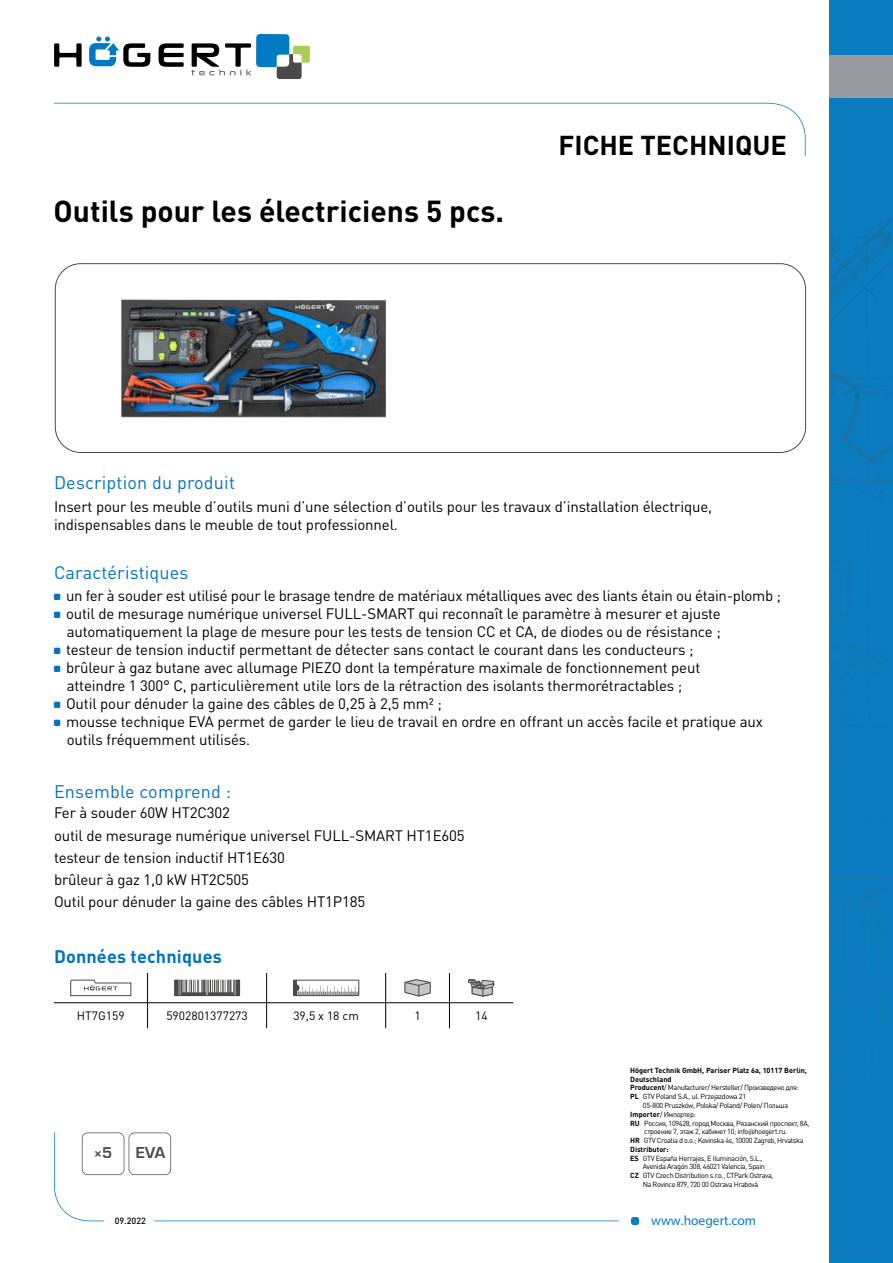
<style>
.page{position:relative;width:893px;height:1263px;background:#fff}
.page>*{position:absolute;margin:0;border:0;box-sizing:border-box;transform-origin:0 0}
.t1{font:700 30px "DIN Pro";color:#000}
.t2{font:700 27px "DIN Pro";color:#000}
.t3{font:18px "DIN Pro";letter-spacing:.01em;color:#0074bc}
.t4{font:700 18px "DIN Pro";letter-spacing:.01em;color:#0074bc}
.t5{font:15px/18px "DIN Pro";letter-spacing:-.01em;color:#000}
.t6{font:700 14.7px "Euromode";color:#4a4a49}
.t7{font:700 14.4px "Euromode";color:#4a4a49}
.t8{font:13.5px "Myriad Pro";color:#087dbf}
.t9{font:12px "DIN Pro";color:#000}
.t10{font:500 9px "DIN Pro";color:#000}
.t11{font:7.35px "DIN Pro";letter-spacing:-.05em;color:#000}
.t12{font:700 7.35px "DIN Pro";color:#000}
.s1{font-weight:700}
.s2{font-family:"Merel"}
</style>
<div class="page">
<svg style="left:54px;top:43px;width:28px;height:24px"></svg>
<svg style="left:159px;top:43px;width:25px;height:24px"></svg>
<svg style="left:89px;top:37px;width:61px;height:30px"></svg>
<svg style="left:191px;top:34px;width:119px;height:45px"></svg>
<svg style="left:54px;top:103px;width:752px;height:53px"></svg>
<div style="left:631px;top:1217px;width:8px;height:8px;background:#087dbf;border-radius:3px"></div>
<svg style="left:54px;top:1132px;width:565px;height:89px"></svg>
<div style="left:830px;top:0;width:63px;height:1263px;background:#087dbf"></div>
<img style="left:831px;top:273px;width:50px;height:56px">
<img style="left:867px;top:222px;width:24px;height:44px">
<img style="left:831px;top:222px;width:56px;height:42px">
<svg style="left:831px;top:341px;width:60px;height:565px"></svg>
<img style="left:863px;top:906px;width:28px;height:76px">
<img style="left:831px;top:877px;width:60px;height:2px">
<img style="left:848px;top:647px;width:43px;height:3px">
<div style="left:830px;top:56px;width:63px;height:42px;background:#999c9e"></div>
<svg style="left:147px;top:973px;width:1px;height:55px"></svg>
<svg style="left:266px;top:973px;width:1px;height:55px"></svg>
<svg style="left:385px;top:973px;width:1px;height:55px"></svg>
<svg style="left:449px;top:973px;width:1px;height:55px"></svg>
<hr style="left:54px;top:1002px;width:94px;height:1px;background:#000">
<hr style="left:148px;top:1002px;width:119px;height:1px;background:#000">
<hr style="left:267px;top:1002px;width:119px;height:1px;background:#000">
<hr style="left:386px;top:1002px;width:63px;height:1px;background:#000">
<hr style="left:449px;top:1002px;width:64px;height:1px;background:#000">
<svg style="left:70px;top:980px;width:61px;height:16px"></svg>
<svg style="left:174px;top:980px;width:66px;height:16px"></svg>
<svg style="left:295px;top:982px;width:62px;height:12px"></svg>
<div style="left:293px;top:980px;width:66px;height:16px;border:1px solid #4a4a49"></div>
<svg style="left:404px;top:979px;width:27px;height:18px"></svg>
<svg style="left:468px;top:979px;width:27px;height:17px"></svg>
<svg style="left:82px;top:1132px;width:89px;height:43px"></svg>
<img style="left:121px;top:299px;width:265px;height:119px">
<div style="left:55px;top:263px;width:751px;height:190px;border:1px solid #4a4a49;border-radius:26px"></div>
<h1 class="t1" style="left:54px;top:191px;width:452px">Outils pour les électriciens 5 pcs.</h1>
<h2 class="t2" style="left:559px;top:126px;width:230px">FICHE TECHNIQUE</h2>
<p class="t3" style="left:54px;top:471px;width:182px">Description du produit</p>
<p class="t5" style="left:54px;top:497px;width:660px">Insert pour les meuble d’outils muni d’une sélection d’outils pour les travaux d’installation électrique, indispensables dans le meuble de tout professionnel.</p>
<p class="t3" style="left:54px;top:560px;width:136px">Caractéristiques</p>
<p class="t5" style="left:66px;top:586px;width:716px">un fer à souder est utilisé pour le brasage tendre de matériaux métalliques avec des liants étain ou étain-plomb ; outil de mesurage numérique universel FULL-SMART qui reconnaît le paramètre à mesurer et ajuste automatiquement la plage de mesure pour les tests de tension CC et CA, de diodes ou de résistance ;<br>testeur de tension inductif permettant de détecter sans contact le courant dans les conducteurs ;<br>brûleur à gaz butane avec allumage PIEZO dont la température maximale de fonctionnement peut<br>atteindre 1 300° C, particulièrement utile lors de la rétraction des isolants thermorétractables ;<br>Outil pour dénuder la gaine des câbles de 0,25 à 2,5 mm² ;<br>mousse technique EVA permet de garder le lieu de travail en ordre en offrant un accès facile et pratique aux outils fréquemment utilisés.</p>
<p class="t3" style="left:54px;top:779px;width:179px">Ensemble comprend :</p>
<p class="t5" style="left:54px;top:801px;width:412px;line-height:22.2px">Fer à souder 60W HT2C302<br>outil de mesurage numérique universel FULL-SMART HT1E605 testeur de tension inductif HT1E630<br>brûleur à gaz 1,0 kW HT2C505<br>Outil pour dénuder la gaine des câbles HT1P185</p>
<p class="t4" style="left:54px;top:944px;width:169px">Données techniques</p>
<p class="t9" style="left:77px;top:1007px;width:49px">HT7G159</p>
<p class="t9" style="left:166px;top:1007px;width:83px">5902801377273</p>
<p class="t9" style="left:293px;top:1007px;width:67px">39,5 x 18 cm</p>
<p class="t9" style="left:414px;top:1007px;width:8px">1</p>
<p class="t9" style="left:475px;top:1007px;width:14px">14</p>
<p class="t7" style="left:94px;top:1144px;width:20px">×5</p>
<p class="t6" style="left:136px;top:1144px;width:31px">EVA</p>
<p class="t12" style="left:630px;top:1065px;width:178px">Högert Technik GmbH, Pariser Platz 6a, 10117 Berlin,</p>
<p class="t12" style="left:630px;top:1074px;width:43px">Deutschland</p>
<p class="t11" style="left:630px;top:1083px;width:170px"><span class="s1">Producent</span>/ Manufacturer/ Hersteller/ Произведено для:</p>
<p class="t11" style="left:630px;top:1091px;width:117px"><span class="s1">PL</span> GTV Poland S.A., ul. Przejazdowa 21</p>
<p class="t11" style="left:643px;top:1100px;width:147px">05-800 Pruszków, Polska/ Poland/ Polen/ Польша</p>
<p class="t11" style="left:630px;top:1109px;width:67px"><span class="s1">Importer</span>/ Импортер:</p>
<p class="t11" style="left:630px;top:1118px;width:181px"><span class="s1">RU</span> Россия, 109428, город Москва, Рязанский проспект, 8А,</p>
<p class="t11" style="left:644px;top:1127px;width:144px">строение 7, этаж 2, кабинет 10; info<span class="s2">@</span>hoegert.ru.</p>
<p class="t11" style="left:630px;top:1135px;width:175px"><span class="s1">HR</span> GTV Croatia d o.o.; Kovinska 4s, 10000 Zagreb, Hrvatska</p>
<p class="t12" style="left:630px;top:1144px;width:40px">Distributor:</p>
<p class="t11" style="left:630px;top:1153px;width:134px"><span class="s1">ES</span> GTV España Herrajes, E Iluminación, S.L.,</p>
<p class="t11" style="left:643px;top:1162px;width:124px">Avenida Aragón 308, 46021 Valencia, Spain</p>
<p class="t11" style="left:630px;top:1170px;width:145px"><span class="s1">CZ</span> GTV Czech Distribution s.r.o., CTPark Ostrava,</p>
<p class="t11" style="left:643px;top:1179px;width:117px">Na Rovince 879, 720 00 Ostrava Hrabová</p>
<p class="t10" style="left:115px;top:1213px;width:33px">09.2022</p>
<p class="t8" style="left:651px;top:1212px;width:107px">www.hoegert.com</p>
</div>
